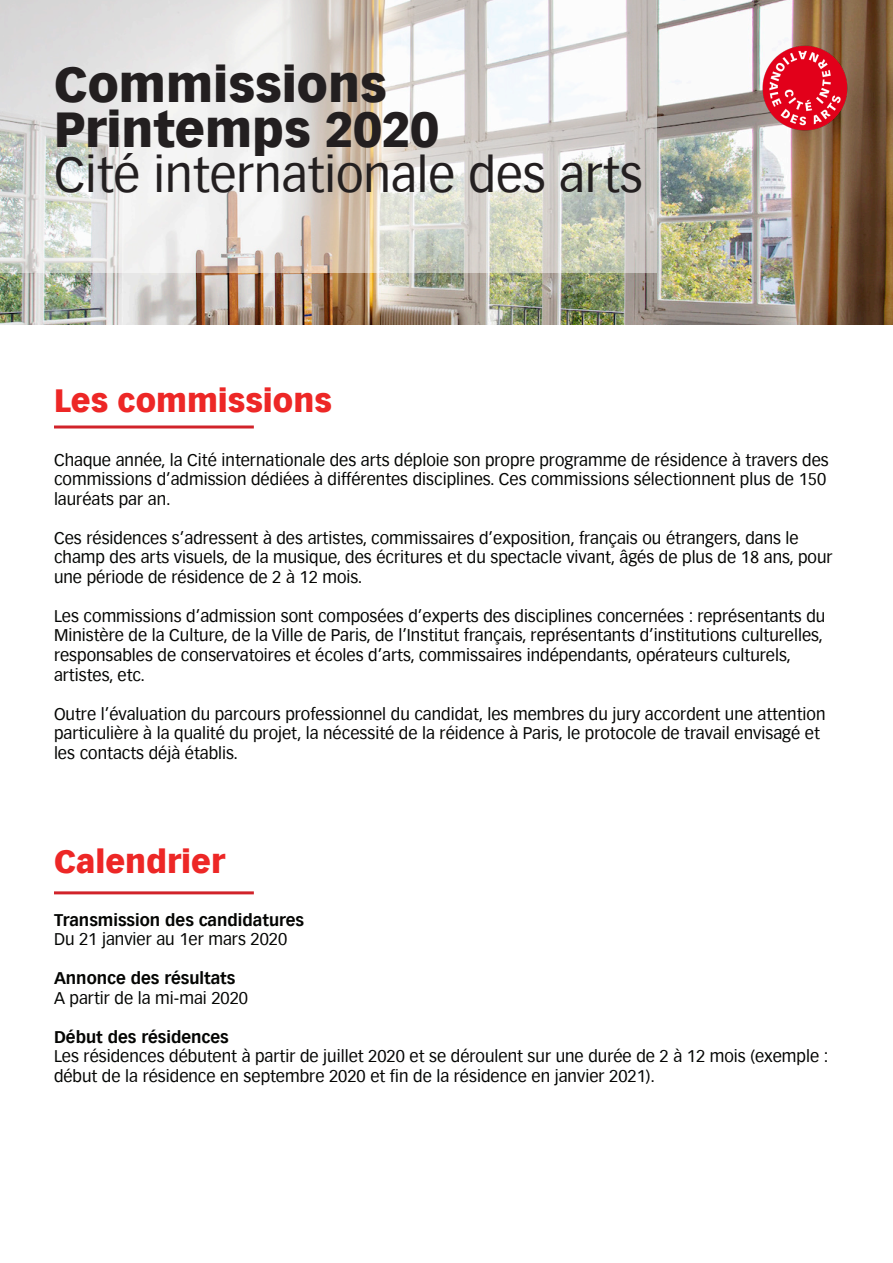
<style>
.page{position:relative;width:893px;height:1263px;background:#fff}
.page>*{position:absolute;margin:0;border:0;box-sizing:border-box;transform-origin:0 0}
.t1{font:48px "Vectora Com";color:#231f20}
.t2{font:900 48px "Vectora Com";color:#231f20}
.t3{font:900 31.5px "Vectora Com";color:#ed2726}
.t4{font:16.5px/19.5px "Vectora Com";color:#040503}
.t5{font:700 16.5px "Vectora Com";color:#040503}
</style>
<div class="page">
<img style="left:0;top:0;width:893px;height:325px">
<img style="left:737px;top:40px;width:112px;height:95px">
<hr style="left:54px;top:425px;width:200px;height:3px;background:#d1232a">
<hr style="left:54px;top:891px;width:200px;height:3px;background:#d1232a">
<svg style="left:0;top:0;width:656px;height:272px"></svg>
<p class="t2" style="left:54px;top:55px;width:334px">Commissions</p>
<p class="t2" style="left:54px;top:100px;width:386px">Printemps 2020</p>
<p class="t1" style="left:54px;top:146px;width:590px">Cité internationale des arts</p>
<p class="t3" style="left:54px;top:381px;width:279px">Les commissions</p>
<p class="t4" style="left:54px;top:450px;width:776px">Chaque année, la Cité internationale des arts déploie son propre programme de résidence à travers des commissions d’admission dédiées à différentes disciplines. Ces commissions sélectionnent plus de 150 lauréats par an.</p>
<p class="t4" style="left:54px;top:528px;width:780px">Ces résidences s’adressent à des artistes, commissaires d’exposition, français ou étrangers, dans le champ des arts visuels, de la musique, des écritures et du spectacle vivant, âgés de plus de 18 ans, pour une période de résidence de 2 à 12 mois.</p>
<p class="t4" style="left:54px;top:606px;width:773px">Les commissions d’admission sont composées d’experts des disciplines concernées : représentants du Ministère de la Culture, de la Ville de Paris, de l’Institut français, représentants d’institutions culturelles, responsables de conservatoires et écoles d’arts, commissaires indépendants, opérateurs culturels, artistes, etc.</p>
<p class="t4" style="left:54px;top:704px;width:773px">Outre l’évaluation du parcours professionnel du candidat, les membres du jury accordent une attention particulière à la qualité du projet, la nécessité de la réidence à Paris, le protocole de travail envisagé et les contacts déjà établis.</p>
<p class="t3" style="left:54px;top:842px;width:173px">Calendrier</p>
<p class="t5" style="left:54px;top:910px;width:252px">Transmission des candidatures</p>
<p class="t4" style="left:54px;top:930px;width:235px">Du 21 janvier au 1er mars 2020</p>
<p class="t5" style="left:54px;top:968px;width:183px">Annonce des résultats</p>
<p class="t4" style="left:54px;top:988px;width:196px">A partir de la mi-mai 2020</p>
<p class="t5" style="left:54px;top:1027px;width:176px">Début des résidences</p>
<p class="t4" style="left:54px;top:1047px;width:776px">Les résidences débutent à partir de juillet 2020 et se déroulent sur une durée de 2 à 12 mois (exemple : début de la résidence en septembre 2020 et fin de la résidence en janvier 2021).</p>
</div>
